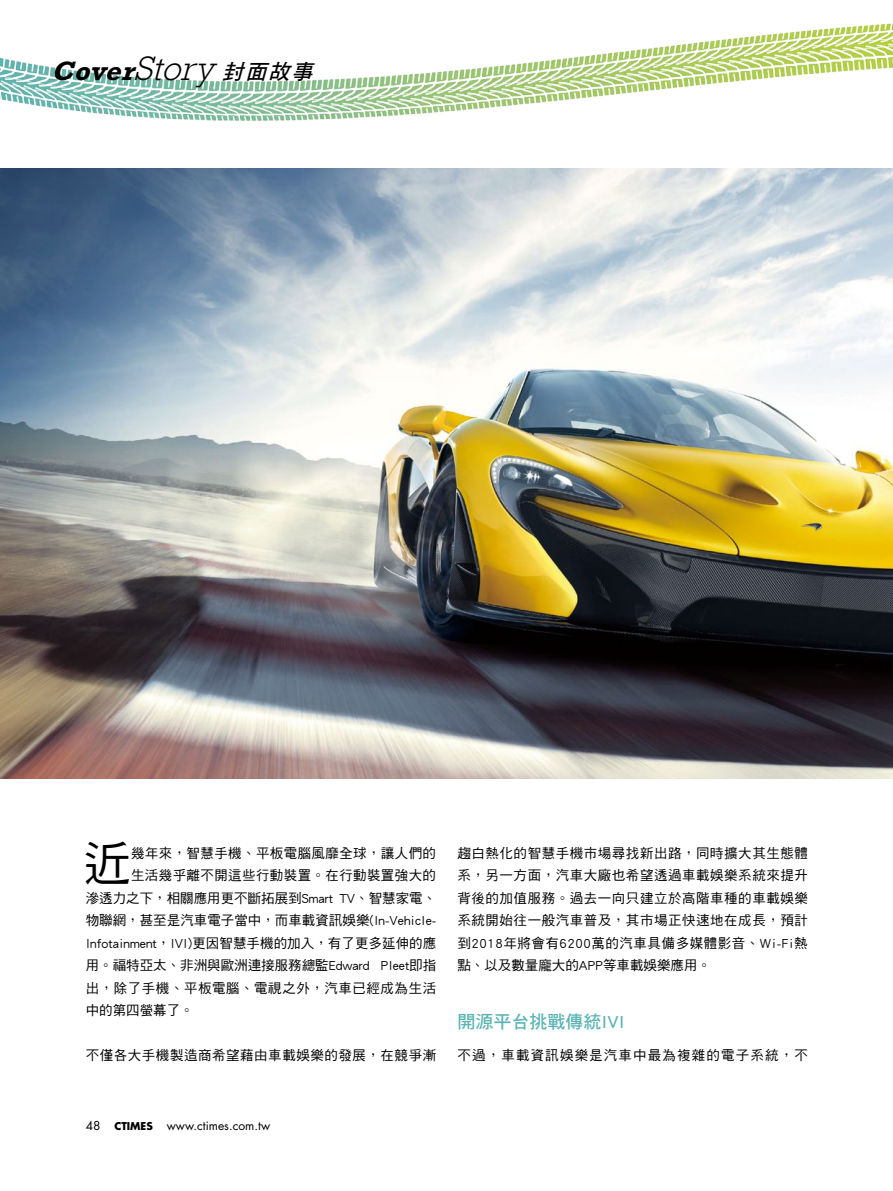
<style>
.page{position:relative;width:893px;height:1191px;background:#fff}
.page>*{position:absolute;margin:0;border:0;box-sizing:border-box;transform-origin:0 0}
.t1{font:47.4px "DF Hei Std W5";color:#000}
.t2{font:italic 700 27px "Rockwell Std";color:#000}
.t3{font:18px "DF Hei Std W7";color:#5ab5b3}
.t4{font:13.5px/22.5px "DF Hei Std W5";letter-spacing:.005em;color:#000;text-align:justify}
.t5{font:13.5px "DF Hei Std W5";letter-spacing:.04em;color:#000}
.t6{font:13.5px "DF Hei Std W5";letter-spacing:.03em;color:#000}
.t7{font:13.5px "DF Hei Std W5";letter-spacing:.085em;color:#000}
.t8{font:12px "Futura Std";color:#000}
.s1{font-weight:300;font-size:34.5px}
.s2{font-family:"DF Hei Std W7";font-weight:400;font-size:21px}
.s3{font-weight:700;font-size:10.5px}
</style>
<div class="page">
<img style="left:0;top:23px;width:893px;height:98px">
<img style="left:0;top:169px;width:893px;height:609px">
<p class="t2" style="left:52px;top:55px;width:268px">Cover<span class="s1">Story</span> <span class="s2">封面故事</span></p>
<p class="t1" style="left:84px;top:837px;width:49px">近</p>
<p class="t6" style="left:131px;top:845px;width:306px">幾年來，智慧手機、平板電腦風靡全球，讓人們的</p>
<p class="t6" style="left:131px;top:868px;width:306px">生活幾乎離不開這些行動裝置。在行動裝置強大的</p>
<p class="t4" style="left:86px;top:886px;width:352px">滲透力之下，相關應用更不斷拓展到Smart TV、智慧家電、</p>
<p class="t4" style="left:86px;top:908px;width:352px">物聯網，甚至是汽車電子當中，而車載資訊娛樂(In-Vehicle-</p>
<p class="t4" style="left:86px;top:931px;width:352px">Infotainment，IVI)更因智慧手機的加入，有了更多延伸的應</p>
<p class="t4" style="left:86px;top:953px;width:352px">用。福特亞太、非洲與歐洲連接服務總監Edward Pleet即指</p>
<p class="t5" style="left:86px;top:980px;width:352px">出，除了手機、平板電腦、電視之外，汽車已經成為生活</p>
<p class="t4" style="left:86px;top:998px;width:110px">中的第四螢幕了。</p>
<p class="t5" style="left:86px;top:1047px;width:352px">不僅各大手機製造商希望藉由車載娛樂的發展，在競爭漸</p>
<p class="t4" style="left:457px;top:841px;width:352px">趨白熱化的智慧手機市場尋找新出路，同時擴大其生態體系，另一方面，汽車大廠也希望透過車載娛樂系統來提升背後的加值服務。過去一向只建立於高階車種的車載娛樂系統開始往一般汽車普及，其市場正快速地在成長，預計到2018年將會有6200萬的汽車具備多媒體影音、Wi-Fi熱點、以及數量龐大的APP等車載娛樂應用。</p>
<p class="t3" style="left:457px;top:1011px;width:169px">開源平台挑戰傳統IVI</p>
<p class="t7" style="left:457px;top:1047px;width:352px">不過，車載資訊娛樂是汽車中最為複雜的電子系統，不</p>
<p class="t8" style="left:86px;top:1118px;width:186px">48 <span class="s3">CTIMES</span> www.ctimes.com.tw</p>
</div>
